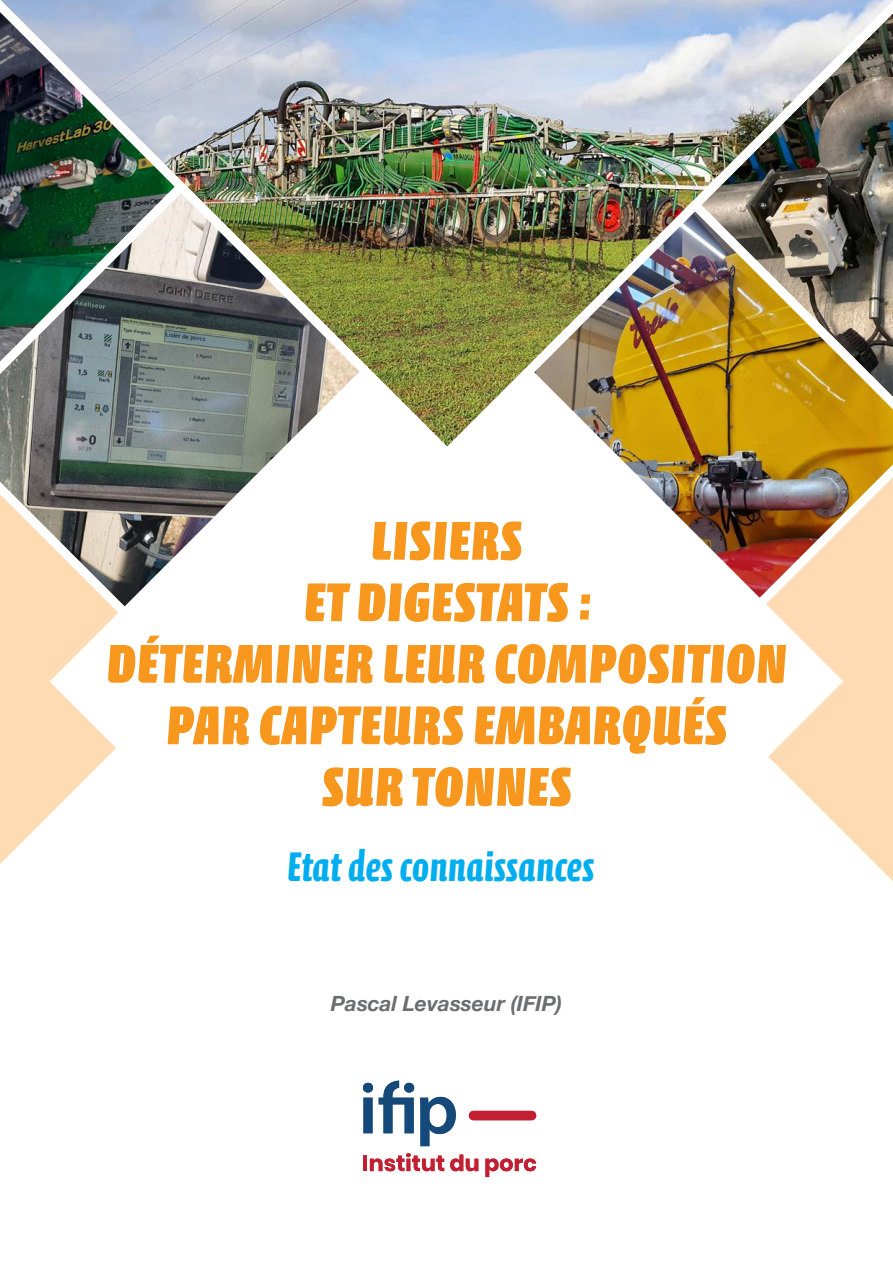
<style>
.page{position:relative;width:893px;height:1263px;background:#fff}
.page>*{position:absolute;margin:0;border:0;box-sizing:border-box;transform-origin:0 0}
.t1{font:900 55.5px/61.5px "Calcite Pro";letter-spacing:.01em;color:#f7971d;text-align:center;scale:.95 1}
.t2{font:700 42px "Calcite Pro";color:#00aeef;scale:.95 1}
.t3{font:italic 700 21px "Helvetica Neue";color:#6c6d70}
</style>
<div class="page">
<svg style="left:843px;top:466px;width:50px;height:416px;background:#fad9b0"></svg>
<svg style="left:0;top:466px;width:50px;height:398px;background:#f1d5b4"></svg>
<svg style="left:50px;top:466px;width:793px;height:366px"></svg>
<hr style="left:363px;top:1155px;width:4px;height:16px;background:#c21f32">
<svg style="left:370px;top:1153px;width:74px;height:18px"></svg>
<svg style="left:450px;top:1154px;width:28px;height:17px"></svg>
<svg style="left:485px;top:1158px;width:51px;height:19px"></svg>
<svg style="left:363px;top:1083px;width:10px;height:50px"></svg>
<svg style="left:379px;top:1080px;width:35px;height:53px"></svg>
<svg style="left:420px;top:1097px;width:36px;height:49px"></svg>
<div style="left:404px;top:1083px;width:10px;height:9px;background:#14497a;border-radius:50%"></div>
<div style="left:469px;top:1111px;width:67px;height:9px;background:#c21f32;border-radius:5px"></div>
<img style="left:0;top:0;width:893px;height:466px">
<p class="t1" style="left:106px;top:510px;width:718px">LISIERS<br>ET DIGESTATS :<br>DÉTERMINER LEUR COMPOSITION<br>PAR CAPTEURS EMBARQUÉS<br>SUR TONNES</p>
<p class="t2" style="left:287px;top:842px;width:325px">Etat des connaissances</p>
<p class="t3" style="left:331px;top:987px;width:233px">Pascal Levasseur (IFIP)</p>
</div>
